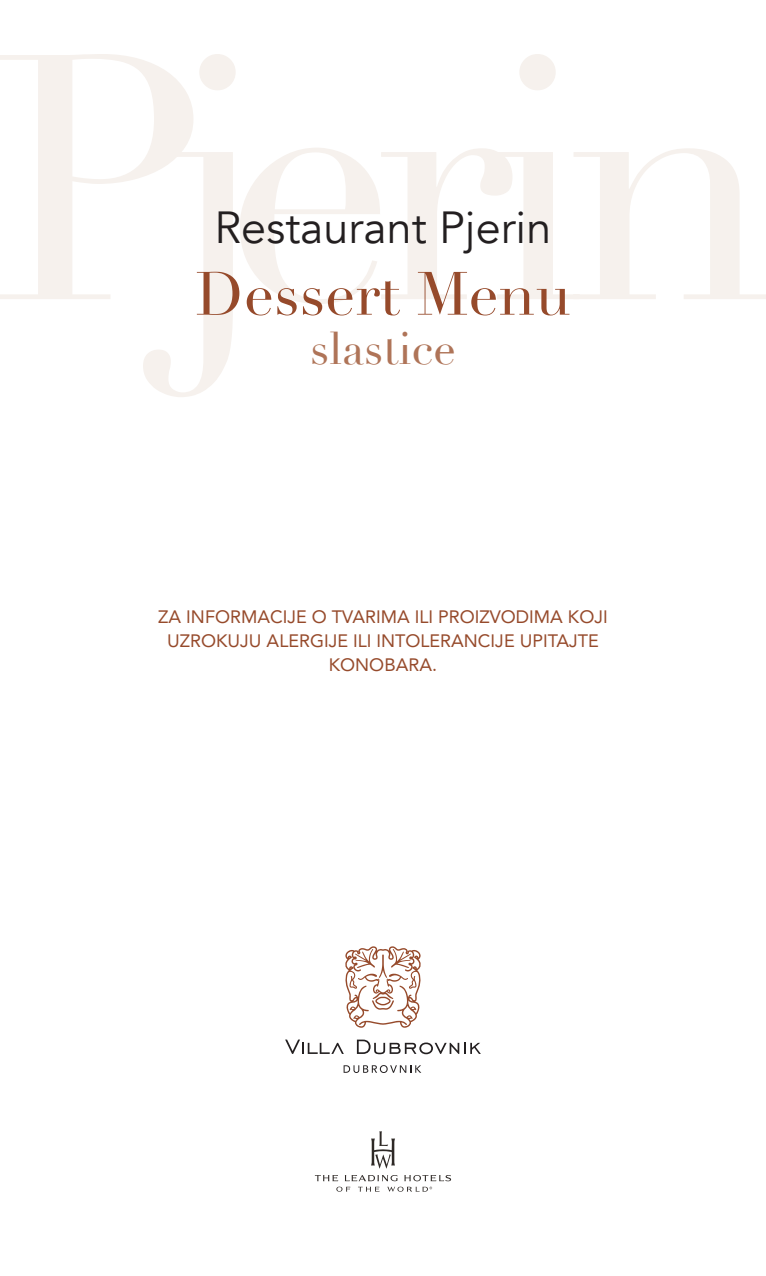
<style>
.page{position:relative;width:766px;height:1276px;background:#fff}
.page>*{position:absolute;margin:0;border:0;box-sizing:border-box;transform-origin:0 0}
.t1{font:60px "Didot";color:#964a2b}
.t2{font:45px "Didot";color:#af7458}
.t3{font:44.85px "Avenir";color:#231f20}
.t4{font:18px/24px "Avenir";color:#964a2b;text-align:center}
</style>
<div class="page">
<svg style="left:345px;top:946px;width:76px;height:81px"></svg>
<svg style="left:343px;top:1065px;width:78px;height:8px"></svg>
<svg style="left:357px;top:1039px;width:123px;height:15px"></svg>
<svg style="left:285px;top:1039px;width:59px;height:15px"></svg>
<svg style="left:371px;top:1131px;width:24px;height:37px"></svg>
<svg style="left:315px;top:1175px;width:136px;height:16px"></svg>
<svg style="left:0;top:54px;width:765px;height:343px"></svg>
<p class="t3" style="left:214px;top:201px;width:338px">Restaurant Pjerin</p>
<p class="t1" style="left:195px;top:258px;width:377px">Dessert Menu</p>
<p class="t2" style="left:310px;top:321px;width:147px">slastice</p>
<p class="t4" style="left:158px;top:604px;width:451px">ZA INFORMACIJE O TVARIMA ILI PROIZVODIMA KOJI<br>UZROKUJU ALERGIJE ILI INTOLERANCIJE UPITAJTE<br>KONOBARA.</p>
</div>
